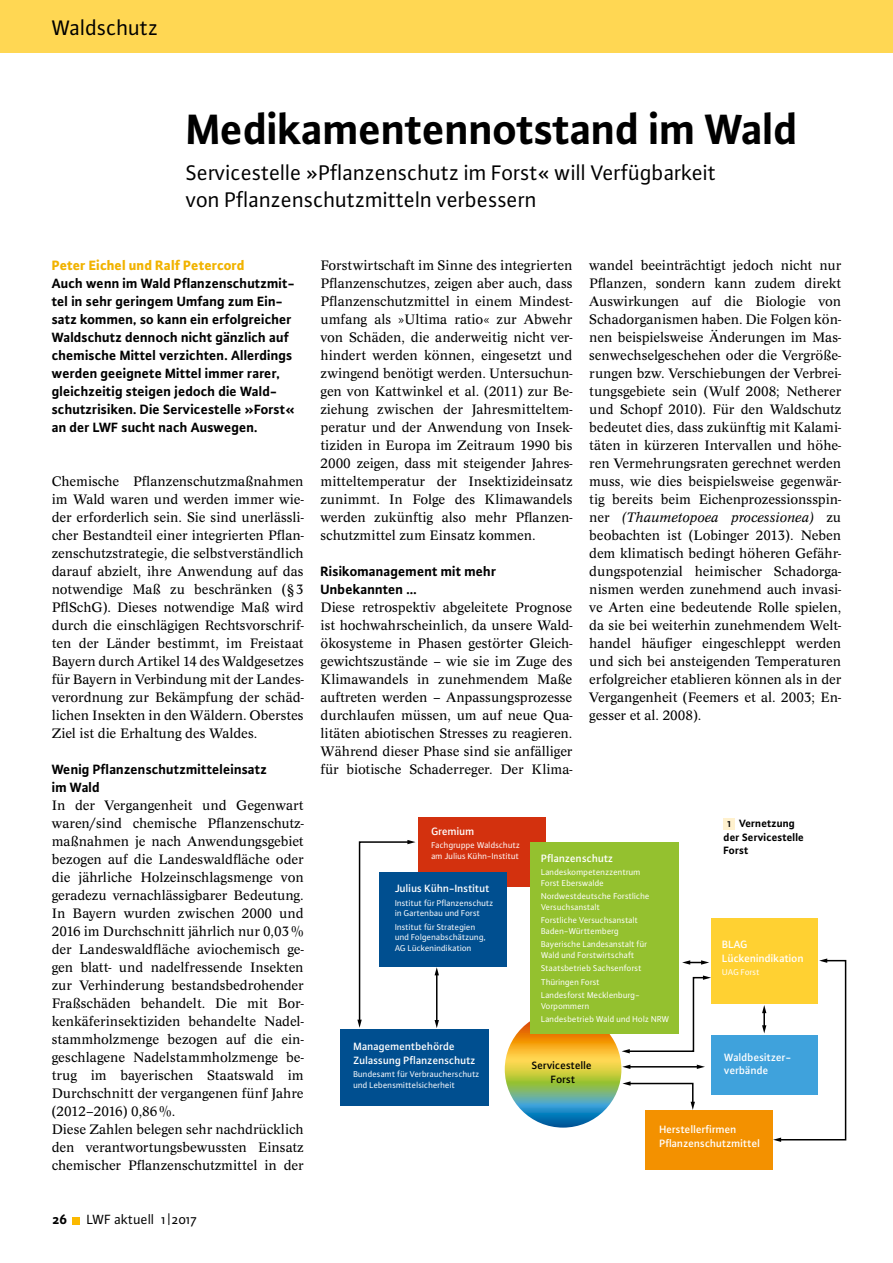
<style>
.page{position:relative;width:893px;height:1263px;background:#fff}
.page>*{position:absolute;margin:0;border:0;box-sizing:border-box;transform-origin:0 0}
.t1{font:700 45px "Plus Sans Pro";letter-spacing:-.01em;color:#000}
.t2{font:22.5px/27px "Plus Sans Pro";letter-spacing:-.005em;color:#000}
.t3{font:14.25px/18px "Concept";color:#000;text-align:justify}
.t4{font:700 14.25px/18px "Plus Sans Pro";color:#000}
.t5{font:800 14.25px "Plus Sans Pro";color:#f1b300}
.t6{font:14.25px "Plus Sans Pro";color:#000}
.t7{font:500 11.25px/13.5px "Plus Sans Pro";color:#fff}
.t8{font:700 11.25px/13.5px "Plus Sans Pro";color:#000}
.t9{font:500 11.25px/13.5px "Plus Sans Pro";color:#000;text-align:center}
.t10{font:9px/10.5px "Plus Sans Pro";color:#fff}
.s1{font-style:italic}
.s2{font-size:9px}
</style>
<div class="page">
<div style="left:0;top:0;width:893px;height:53px;background:#ffd753"></div>
<div style="left:72px;top:1217px;width:8px;height:7px;background:#fbb900"></div>
<div style="left:418px;top:817px;width:127px;height:69px;background:#d3310e"></div>
<svg style="left:505px;top:1011px;width:116px;height:116px;background:#a9b15a"></svg>
<div style="left:530px;top:842px;width:149px;height:191px;background:#94c12f"></div>
<div style="left:645px;top:1110px;width:128px;height:59px;background:#f39100"></div>
<div style="left:711px;top:918px;width:106px;height:85px;background:#ffd132"></div>
<div style="left:711px;top:1035px;width:106px;height:59px;background:#3fa2dc"></div>
<div style="left:379px;top:873px;width:127px;height:94px;background:#004f90"></div>
<div style="left:340px;top:1029px;width:149px;height:77px;background:#004f90"></div>
<svg style="left:357px;top:840px;width:59px;height:188px"></svg>
<hr style="left:436px;top:974px;width:1px;height:47px;background:#000">
<svg style="left:435px;top:967px;width:4px;height:8px"></svg>
<svg style="left:435px;top:1020px;width:4px;height:8px"></svg>
<svg style="left:762px;top:1005px;width:4px;height:28px"></svg>
<hr style="left:629px;top:1066px;width:69px;height:1px;background:#000">
<svg style="left:697px;top:1064px;width:8px;height:5px"></svg>
<svg style="left:622px;top:1064px;width:8px;height:5px"></svg>
<svg style="left:682px;top:960px;width:27px;height:5px"></svg>
<svg style="left:773px;top:958px;width:74px;height:184px"></svg>
<svg style="left:622px;top:975px;width:89px;height:78px"></svg>
<svg style="left:622px;top:1081px;width:73px;height:29px"></svg>
<div style="left:724px;top:818px;width:11px;height:11px;background:#fff1ce"></div>
<h2 class="t2" style="left:52px;top:13px;width:108px">Waldschutz</h2>
<h1 class="t1" style="left:186px;top:95px;width:613px">Medikamentennotstand im Wald</h1>
<h2 class="t2" style="left:186px;top:158px;width:532px">Servicestelle »Pflanzenschutz im Forst« will Verfügbarkeit von Pflanzenschutzmitteln verbessern</h2>
<p class="t5" style="left:52px;top:254px;width:194px">Peter Eichel und Ralf Petercord</p>
<p class="t4" style="left:52px;top:273px;width:244px">Auch wenn im Wald Pflanzenschutzmit&shy;tel in sehr geringem Umfang zum Ein&shy;satz kommen, so kann ein erfolgreicher Waldschutz dennoch nicht gänzlich auf chemische Mittel verzichten. Allerdings werden geeignete Mittel immer rarer, gleichzeitig steigen jedoch die Wald&shy;schutzrisiken. Die Servicestelle »Forst« an der LWF sucht nach Auswegen.</p>
<p class="t3" style="left:52px;top:472px;width:253px">Chemische Pflanzenschutzmaßnahmen im Wald waren und werden immer wie&shy;der erforderlich sein. Sie sind unerlässli&shy;cher Bestandteil einer integrierten Pflan&shy;zenschutzstrategie, die selbstverständlich darauf abzielt, ihre Anwendung auf das notwendige Maß zu beschränken (§3<br>PflSchG). Dieses notwendige Maß wird durch die einschlägigen Rechtsvorschrif&shy;ten der Länder bestimmt, im Freistaat Bayern durch Artikel 14 des Waldgesetzes für Bayern in Verbindung mit der Landes&shy;verordnung zur Bekämpfung der schäd&shy;lichen Insekten in den Wäldern. Oberstes Ziel ist die Erhaltung des Waldes.</p>
<p class="t4" style="left:52px;top:759px;width:217px">Wenig Pflanzenschutzmitteleinsatz im Wald</p>
<p class="t3" style="left:52px;top:796px;width:253px;text-align:left">In der Vergangenheit und Gegenwart waren/sind chemische Pflanzenschutz&shy;maßnahmen je nach Anwendungsgebiet bezogen auf die Landeswaldfläche oder die jährliche Holzeinschlagsmenge von geradezu vernachlässigbarer Bedeutung.<br>In Bayern wurden zwischen 2000 und 2016 im Durchschnitt jährlich nur 0,03% der Landeswaldfläche aviochemisch ge&shy;gen blatt- und nadelfressende Insekten zur Verhinderung bestandsbedrohender Fraßschäden behandelt. Die mit Bor&shy;kenkäferinsektiziden behandelte Nadel&shy;stammholzmenge bezogen auf die ein-- geschlagene Nadelstammholzmenge be&shy;trug im bayerischen Staatswald im Durchschnitt der vergangenen fünf Jahre (2012–2016) 0,86%.<br>Diese Zahlen belegen sehr nachdrücklich den verantwortungsbewussten Einsatz chemischer Pflanzenschutzmittel in der</p>
<p class="t3" style="left:320px;top:256px;width:253px">Forstwirtschaft im Sinne des integrierten Pflanzenschutzes, zeigen aber auch, dass Pflanzenschutzmittel in einem Mindest&shy;umfang als »Ultima ratio« zur Abwehr von Schäden, die anderweitig nicht ver&shy;hindert werden können, eingesetzt und zwingend benötigt werden. Untersuchun&shy;gen von Kattwinkel et al. (2011) zur Be&shy;ziehung zwischen der Jahresmitteltem&shy;peratur und der Anwendung von Insek&shy;tiziden in Europa im Zeitraum 1990 bis 2000 zeigen, dass mit steigender Jahres&shy;mitteltemperatur der Insektizideinsatz zunimmt. In Folge des Klimawandels werden zukünftig also mehr Pflanzen&shy;schutzmittel zum Einsatz kommen.</p>
<p class="t4" style="left:320px;top:561px;width:177px">Risikomanagement mit mehr<br>Unbekannten …</p>
<p class="t3" style="left:320px;top:598px;width:253px">Diese retrospektiv abgeleitete Prognose ist hochwahrscheinlich, da unsere Wald&shy;ökosysteme in Phasen gestörter Gleich&shy;gewichtszustände – wie sie im Zuge des Klimawandels in zunehmendem Maße auftreten werden – Anpassungsprozesse durchlaufen müssen, um auf neue Qua&shy;litäten abiotischen Stresses zu reagieren.<br>Während dieser Phase sind sie anfälliger für biotische Schaderreger. Der Klima-</p>
<p class="t3" style="left:589px;top:256px;width:253px">wandel beeinträchtigt jedoch nicht nur Pflanzen, sondern kann zudem direkt Auswirkungen auf die Biologie von Schadorganismen haben. Die Folgen kön&shy;nen beispielsweise Änderungen im Mas&shy;senwechselgeschehen oder die Vergröße&shy;rungen bzw. Verschiebungen der Verbrei&shy;tungsgebiete sein (Wulf 2008; Netherer und Schopf 2010). Für den Waldschutz bedeutet dies, dass zukünftig mit Kalami&shy;täten in kürzeren Intervallen und höhe&shy;ren Vermehrungsraten gerechnet werden muss, wie dies beispielsweise gegenwär&shy;tig bereits beim Eichenprozessionsspin&shy;ner <span class="s1">(Thaumetopoea processionea)</span> zu beobachten ist (Lobinger 2013). Neben dem klimatisch bedingt höheren Gefähr&shy;dungspotenzial heimischer Schadorga&shy;nismen werden zunehmend auch invasi&shy;ve Arten eine bedeutende Rolle spielen, da sie bei weiterhin zunehmendem Welt&shy;handel häufiger eingeschleppt werden und sich bei ansteigenden Temperaturen erfolgreicher etablieren können als in der Vergangenheit (Feemers et al. 2003; En&shy;gesser et al. 2008).</p>
<p class="t7" style="left:431px;top:824px;width:45px">Gremium</p>
<p class="t10" style="left:431px;top:840px;width:90px">Fachgruppe Waldschutz am Julius Kühn-Institut</p>
<p class="t7" style="left:395px;top:881px;width:96px">Julius Kühn-Institut</p>
<p class="t10" style="left:395px;top:897px;width:100px">Institut für Pflanzenschutz in Gartenbau und Forst</p>
<p class="t10" style="left:395px;top:921px;width:92px">Institut für Strategien und Folgenabschätzung,<br>AG Lückenindikation</p>
<p class="t7" style="left:353px;top:1039px;width:124px">Managementbehörde<br>Zulassung Pflanzenschutz</p>
<p class="t10" style="left:353px;top:1068px;width:128px">Bundesamt für Verbraucherschutz und Lebensmittelsicherheit</p>
<p class="t7" style="left:541px;top:850px;width:74px">Pflanzenschutz</p>
<p class="t10" style="left:541px;top:866px;width:101px">Landeskompetenzzentrum<br>Forst Eberswalde</p>
<p class="t10" style="left:541px;top:890px;width:110px">Nordwestdeutsche Forstliche<br>Versuchsanstalt</p>
<p class="t10" style="left:541px;top:914px;width:99px">Forstliche Versuchsanstalt<br>Baden-Württemberg</p>
<p class="t10" style="left:541px;top:938px;width:108px">Bayerische Landesanstalt für<br>Wald und Forstwirtschaft</p>
<p class="t10" style="left:541px;top:961px;width:102px;line-height:13.5px">Staatsbetrieb Sachsenforst<br>Thüringen Forst<br>Landesforst Mecklenburg-</p>
<p class="t10" style="left:541px;top:998px;width:130px;line-height:13.5px">Vorpommern<br>Landesbetrieb Wald und Holz NRW</p>
<p class="t9" style="left:532px;top:1058px;width:62px">Servicestelle<br>Forst</p>
<p class="t8" style="left:724px;top:816px;width:82px;text-indent:4px"><span class="s2">1</span> Vernetzung der Servicestelle<br>Forst</p>
<p class="t7" style="left:722px;top:937px;width:83px">BLAG<br>Lückenindikation</p>
<p class="t10" style="left:722px;top:967px;width:39px">UAG Forst</p>
<p class="t7" style="left:724px;top:1049px;width:68px">Waldbesitzer&shy;verbände</p>
<p class="t7" style="left:659px;top:1122px;width:102px">Herstellerfirmen<br>Pflanzenschutzmittel</p>
<p class="t4" style="left:52px;top:1209px;width:16px">26</p>
<p class="t6" style="left:87px;top:1210px;width:112px">LWF aktuell 1|2017</p>
</div>
